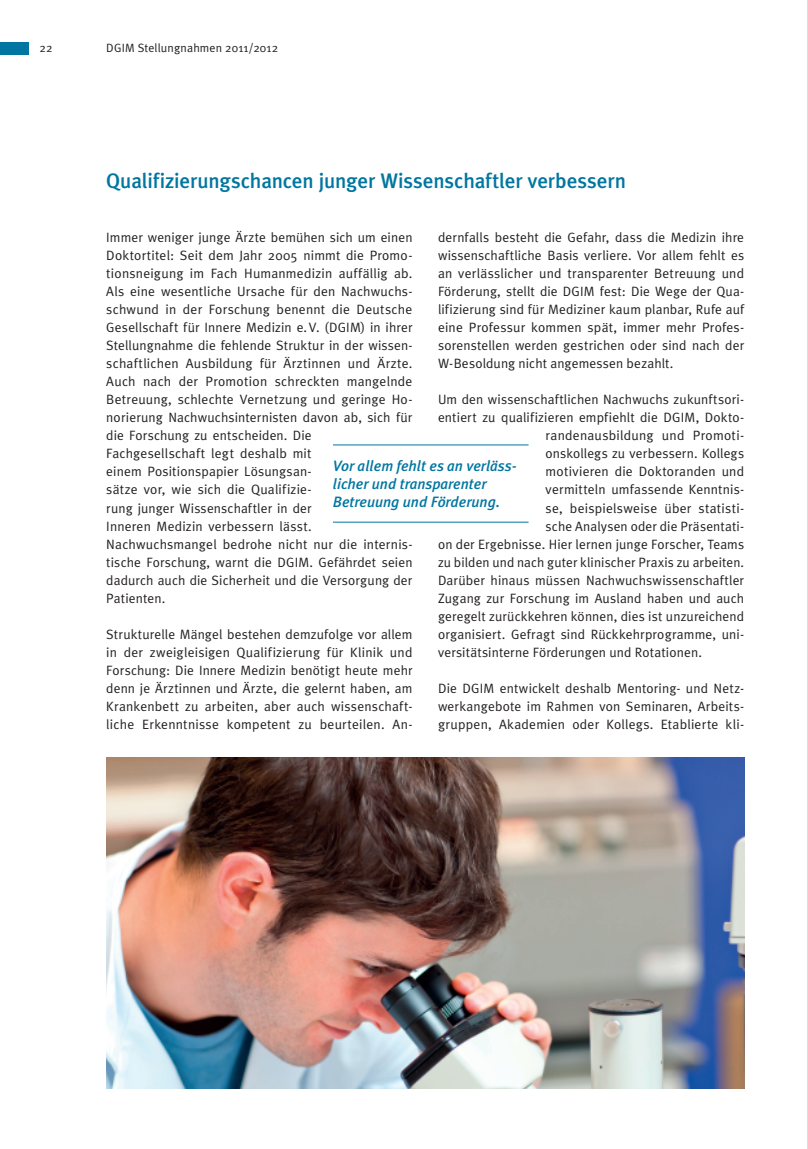
<style>
.page{position:relative;width:808px;height:1149px;background:#fff}
.page>*{position:absolute;margin:0;border:0;box-sizing:border-box;transform-origin:0 0}
.t1{font:500 21px "Meta Plus";letter-spacing:-.005em;color:#0076a0}
.t2{font:italic 500 15px/18px "Meta Plus";color:#0076a0}
.t3{font:13.5px/18px "Meta Plus Normal";letter-spacing:.01em;color:#231f20;text-align:justify}
.t4{font:12px "Meta Plus Normal";letter-spacing:.01em;color:#231f20}
</style>
<div class="page">
<div style="left:0;top:43px;width:28px;height:12px;background:#0076a0"></div>
<hr style="left:333px;top:444px;width:196px;height:1px;background:#0076a0">
<hr style="left:333px;top:521px;width:196px;height:1px;background:#0076a0">
<img style="left:106px;top:757px;width:638px;height:331px">
<hr style="left:807px;top:0;width:1px;height:1148px;background:#d1d2d4">
<p class="t4" style="left:40px;top:41px;width:14px">22</p>
<p class="t4" style="left:106px;top:41px;width:173px">DGIM Stellungnahmen 2011/2012</p>
<h1 class="t1" style="left:106px;top:169px;width:521px">Qualifizierungschancen junger Wissenschaftler verbessern</h1>
<p class="t3" style="left:106px;top:228px;width:308px;text-align:left">Immer weniger junge Ärzte bemühen sich um einen Doktortitel: Seit dem Jahr 2005 nimmt die Promo&shy;tionsneigung im Fach Humanmedizin auffällig ab.<br>Als eine wesentliche Ursache für den Nachwuchs&shy;schwund in der Forschung benennt die Deutsche Gesellschaft für Innere Medizin e.V. (DGIM) in ihrer Stellungnahme die fehlende Struktur in der wissen&shy;schaftlichen Ausbildung für Ärztinnen und Ärzte.<br>Auch nach der Promotion schreckten mangelnde Betreuung, schlechte Vernetzung und geringe Ho&shy;norierung Nachwuchsinternisten davon ab, sich für die Forschung zu entscheiden. Die Fachgesellschaft legt deshalb mit<br>einem Positionspapier Lösungsan-<br>sätze vor, wie sich die Qualifizie-<br>rung junger Wissenschaftler in der<br>Inneren Medizin verbessern lässt.<br>Nachwuchsmangel bedrohe nicht nur die internis&shy;tische Forschung, warnt die DGIM. Gefährdet seien dadurch auch die Sicherheit und die Versorgung der Patienten.</p>
<p class="t3" style="left:106px;top:624px;width:308px">Strukturelle Mängel bestehen demzufolge vor allem in der zweigleisigen Qualifizierung für Klinik und Forschung: Die Innere Medizin benötigt heute mehr denn je Ärztinnen und Ärzte, die gelernt haben, am Krankenbett zu arbeiten, aber auch wissenschaft&shy;liche Erkenntnisse kompetent zu beurteilen. An-</p>
<p class="t3" style="left:438px;top:228px;width:308px">dernfalls besteht die Gefahr, dass die Medizin ihre wissenschaftliche Basis verliere. Vor allem fehlt es an verlässlicher und transparenter Betreuung und Förderung, stellt die DGIM fest: Die Wege der Qua&shy;lifizierung sind für Mediziner kaum planbar, Rufe auf eine Professur kommen spät, immer mehr Profes&shy;sorenstellen werden gestrichen oder sind nach der W‑Besoldung nicht angemessen bezahlt.</p>
<p class="t3" style="left:438px;top:390px;width:308px">Um den wissenschaftlichen Nachwuchs zukunftsori-</p>
<p class="t3" style="left:438px;top:408px;width:308px">entiert zu qualifizieren empfiehlt die DGIM, Dokto-</p>
<p class="t3" style="left:546px;top:426px;width:200px">randenausbildung und Promoti-</p>
<p class="t3" style="left:546px;top:444px;width:200px">onskollegs zu verbessern. Kollegs</p>
<p class="t3" style="left:546px;top:462px;width:200px">motivieren die Doktoranden und</p>
<p class="t3" style="left:546px;top:480px;width:200px">vermitteln umfassende Kenntnis-</p>
<p class="t3" style="left:546px;top:498px;width:200px">se, beispielsweise über statisti-</p>
<p class="t3" style="left:546px;top:516px;width:200px">sche Analysen oder die Präsentati-</p>
<p class="t3" style="left:438px;top:534px;width:308px">on der Ergebnisse. Hier lernen junge Forscher, Teams</p>
<p class="t3" style="left:438px;top:552px;width:308px">zu bilden und nach guter klinischer Praxis zu arbeiten.</p>
<p class="t3" style="left:438px;top:570px;width:308px">Darüber hinaus müssen Nachwuchswissenschaftler</p>
<p class="t3" style="left:438px;top:588px;width:308px">Zugang zur Forschung im Ausland haben und auch</p>
<p class="t3" style="left:438px;top:606px;width:308px">geregelt zurückkehren können, dies ist unzureichend</p>
<p class="t3" style="left:438px;top:624px;width:308px">organisiert. Gefragt sind Rückkehrprogramme, uni-</p>
<p class="t3" style="left:438px;top:642px;width:265px">versitätsinterne Förderungen und Rotationen.</p>
<p class="t3" style="left:438px;top:678px;width:308px">Die DGIM entwickelt deshalb Mentoring- und Netz&shy;werkangebote im Rahmen von Seminaren, Arbeits&shy;gruppen, Akademien oder Kollegs. Etablierte kli-</p>
<p class="t2" style="left:333px;top:456px;width:185px">Vor allem fehlt es an verläss&shy;licher und transparenter<br>Betreuung und Förderung.</p>
</div>
